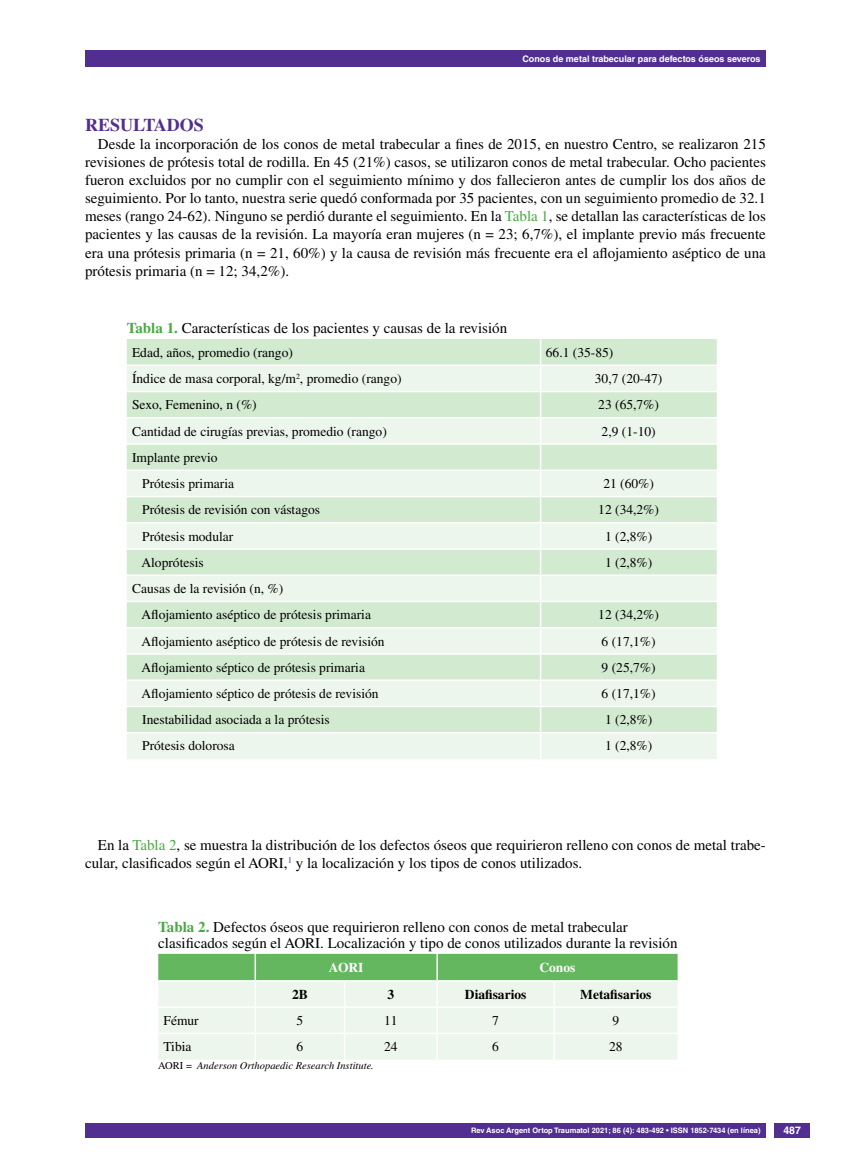
<style>
.page{position:relative;width:851px;height:1170px;background:#fff}
.page>*{position:absolute;margin:0;border:0;box-sizing:border-box;transform-origin:0 0}
.t1{font:700 18px "Times LT Std";color:#522e91}
.t2{font:15px/18px "Times LT Std";color:#000}
.t3{font:13.5px/26.2px "Times LT Std";color:#000}
.t4{font:700 13.5px "Times LT Std";color:#000}
.t5{font:700 13.5px "Times LT Std";color:#fff}
.t6{font:italic 10.5px "Times LT Std";color:#000}
.t7{font:700 10.5px "Helvetica LT Std";color:#fff}
.t8{font:700 9px "Helvetica LT Std";color:#fff}
.t9{font:700 7.5px "Helvetica LT Std";color:#fff}
.s1{color:#49a942}
.s2{font-weight:700;color:#49a942}
.s3{font-style:normal}
</style>
<div class="page">
<div style="left:85px;top:50px;width:680px;height:17px;background:#522e91"></div>
<div style="left:85px;top:1123px;width:680px;height:14px;background:#522e91"></div>
<div style="left:774px;top:1123px;width:35px;height:14px;background:#522e91"></div>
<div style="left:127px;top:339px;width:589px;height:25px;background:#d2ead0"></div>
<svg style="left:127px;top:366px;width:589px;height:393px;background:#e0f0df"></svg>
<hr style="left:539px;top:339px;width:2px;height:25px;background:#fff">
<hr style="left:539px;top:366px;width:2px;height:25px;background:#fff">
<hr style="left:127px;top:391px;width:413px;height:1px;background:#fff">
<hr style="left:540px;top:391px;width:176px;height:1px;background:#fff">
<hr style="left:539px;top:392px;width:2px;height:25px;background:#fff">
<hr style="left:127px;top:417px;width:413px;height:1px;background:#fff">
<hr style="left:540px;top:417px;width:176px;height:1px;background:#fff">
<hr style="left:539px;top:418px;width:2px;height:25px;background:#fff">
<hr style="left:127px;top:443px;width:413px;height:2px;background:#fff">
<hr style="left:540px;top:443px;width:176px;height:2px;background:#fff">
<hr style="left:539px;top:445px;width:2px;height:24px;background:#fff">
<hr style="left:127px;top:469px;width:413px;height:2px;background:#fff">
<hr style="left:540px;top:469px;width:176px;height:2px;background:#fff">
<hr style="left:539px;top:471px;width:2px;height:24px;background:#fff">
<hr style="left:127px;top:495px;width:413px;height:2px;background:#fff">
<hr style="left:540px;top:495px;width:176px;height:2px;background:#fff">
<hr style="left:539px;top:497px;width:2px;height:25px;background:#fff">
<hr style="left:127px;top:522px;width:413px;height:1px;background:#fff">
<hr style="left:540px;top:522px;width:176px;height:1px;background:#fff">
<hr style="left:539px;top:523px;width:2px;height:25px;background:#fff">
<hr style="left:127px;top:548px;width:413px;height:1px;background:#fff">
<hr style="left:540px;top:548px;width:176px;height:1px;background:#fff">
<hr style="left:539px;top:549px;width:2px;height:25px;background:#fff">
<hr style="left:127px;top:574px;width:413px;height:2px;background:#fff">
<hr style="left:540px;top:574px;width:176px;height:2px;background:#fff">
<hr style="left:539px;top:576px;width:2px;height:24px;background:#fff">
<hr style="left:127px;top:600px;width:413px;height:2px;background:#fff">
<hr style="left:540px;top:600px;width:176px;height:2px;background:#fff">
<hr style="left:539px;top:602px;width:2px;height:25px;background:#fff">
<hr style="left:127px;top:627px;width:413px;height:1px;background:#fff">
<hr style="left:540px;top:627px;width:176px;height:1px;background:#fff">
<hr style="left:539px;top:628px;width:2px;height:25px;background:#fff">
<hr style="left:127px;top:653px;width:413px;height:1px;background:#fff">
<hr style="left:540px;top:653px;width:176px;height:1px;background:#fff">
<hr style="left:539px;top:654px;width:2px;height:25px;background:#fff">
<hr style="left:127px;top:679px;width:413px;height:2px;background:#fff">
<hr style="left:540px;top:679px;width:176px;height:2px;background:#fff">
<hr style="left:539px;top:681px;width:2px;height:24px;background:#fff">
<hr style="left:127px;top:705px;width:413px;height:2px;background:#fff">
<hr style="left:540px;top:705px;width:176px;height:2px;background:#fff">
<hr style="left:539px;top:707px;width:2px;height:25px;background:#fff">
<hr style="left:127px;top:732px;width:413px;height:1px;background:#fff">
<hr style="left:540px;top:732px;width:176px;height:1px;background:#fff">
<hr style="left:539px;top:733px;width:2px;height:26px;background:#fff">
<svg style="left:158px;top:953px;width:519px;height:106px;background:#cbe6c9"></svg>
<hr style="left:437px;top:1032px;width:117px;height:2px;background:#fff">
<hr style="left:436px;top:1034px;width:2px;height:25px;background:#fff">
<hr style="left:554px;top:1032px;width:123px;height:2px;background:#fff">
<hr style="left:553px;top:1034px;width:2px;height:25px;background:#fff">
<p class="t8" style="left:522px;top:53px;width:239px">Conos de metal trabecular para defectos óseos severos</p>
<p class="t1" style="left:85px;top:115px;width:117px">Resultados</p>
<p class="t2" style="left:85px;top:135px;width:682px;text-align:justify;text-indent:13px">Desde la incorporación de los conos de metal trabecular a fines de 2015, en nuestro Centro, se realizaron 215 revisiones de prótesis total de rodilla. En 45 (21%) casos, se utilizaron conos de metal trabecular. Ocho pacientes fueron excluidos por no cumplir con el seguimiento mínimo y dos fallecieron antes de cumplir los dos años de seguimiento. Por lo tanto, nuestra serie quedó conformada por 35 pacientes, con un seguimiento promedio de 32.1 meses (rango 24-62). Ninguno se perdió durante el seguimiento. En la <span class="s1">Tabla 1</span>, se detallan las características de los pacientes y las causas de la revisión. La mayoría eran mujeres (n = 23; 6,7%), el implante previo más frecuente era una prótesis primaria (n = 21, 60%) y la causa de revisión más frecuente era el aflojamiento aséptico de una prótesis primaria (n = 12; 34,2%).</p>
<p class="t2" style="left:127px;top:319px;width:382px"><span class="s2">Tabla 1.</span> Características de los pacientes y causas de la revisión</p>
<p class="t3" style="left:132px;top:339px;width:162px">Edad, años, promedio (rango)</p>
<p class="t3" style="left:545px;top:339px;width:69px">66.1 (35-85)</p>
<p class="t3" style="left:132px;top:365px;width:271px">Índice de masa corporal, kg/m<sup>2</sup>, promedio (rango)</p>
<p class="t3" style="left:594px;top:365px;width:69px">30,7 (20-47)</p>
<p class="t3" style="left:132px;top:391px;width:126px">Sexo, Femenino, n (%)</p>
<p class="t3" style="left:598px;top:391px;width:62px">23 (65,7%)</p>
<p class="t3" style="left:132px;top:418px;width:256px">Cantidad de cirugías previas, promedio (rango)</p>
<p class="t3" style="left:601px;top:418px;width:55px">2,9 (1-10)</p>
<p class="t3" style="left:142px;top:444px;width:93px;text-indent:-10px">Implante previo<br>Prótesis primaria</p>
<p class="t3" style="left:603px;top:470px;width:52px">21 (60%)</p>
<p class="t3" style="left:142px;top:496px;width:179px">Prótesis de revisión con vástagos</p>
<p class="t3" style="left:598px;top:496px;width:62px">12 (34,2%)</p>
<p class="t3" style="left:142px;top:522px;width:93px">Prótesis modular</p>
<p class="t3" style="left:605px;top:522px;width:49px">1 (2,8%)</p>
<p class="t3" style="left:141px;top:549px;width:64px">Aloprótesis</p>
<p class="t3" style="left:605px;top:549px;width:49px">1 (2,8%)</p>
<p class="t3" style="left:141px;top:575px;width:231px;text-indent:-9px">Causas de la revisión (n, %)<br>Aflojamiento aséptico de prótesis primaria</p>
<p class="t3" style="left:598px;top:601px;width:62px">12 (34,2%)</p>
<p class="t3" style="left:141px;top:627px;width:245px">Aflojamiento aséptico de prótesis de revisión</p>
<p class="t3" style="left:601px;top:627px;width:55px">6 (17,1%)</p>
<p class="t3" style="left:141px;top:654px;width:225px">Aflojamiento séptico de prótesis primaria</p>
<p class="t3" style="left:601px;top:654px;width:55px">9 (25,7%)</p>
<p class="t3" style="left:141px;top:680px;width:239px">Aflojamiento séptico de prótesis de revisión</p>
<p class="t3" style="left:601px;top:680px;width:55px">6 (17,1%)</p>
<p class="t3" style="left:142px;top:706px;width:189px">Inestabilidad asociada a la prótesis</p>
<p class="t3" style="left:605px;top:706px;width:49px">1 (2,8%)</p>
<p class="t3" style="left:142px;top:732px;width:94px">Prótesis dolorosa</p>
<p class="t3" style="left:605px;top:732px;width:49px">1 (2,8%)</p>
<p class="t2" style="left:85px;top:835px;width:682px;text-indent:13px">En la <span class="s1">Tabla 2</span>, se muestra la distribución de los defectos óseos que requirieron relleno con conos de metal trabe&shy;cular, clasificados según el AORI,<sup>1</sup> y la localización y los tipos de conos utilizados.</p>
<p class="t2" style="left:158px;top:919px;width:520px;line-height:15.5px"><span class="s2">Tabla 2.</span> Defectos óseos que requirieron relleno con conos de metal trabecular clasificados según el AORI. Localización y tipo de conos utilizados durante la revisión</p>
<p class="t5" style="left:329px;top:958px;width:11px">AOR</p>
<p class="t5" style="left:358px;top:958px;width:7px">I</p>
<p class="t5" style="left:539px;top:958px;width:38px">Conos</p>
<p class="t4" style="left:292px;top:985px;width:17px">2B</p>
<p class="t4" style="left:387px;top:985px;width:8px">3</p>
<p class="t4" style="left:465px;top:985px;width:63px">Diafisarios</p>
<p class="t4" style="left:580px;top:985px;width:73px">Metafisarios</p>
<p class="t3" style="left:163px;top:1007px;width:37px">Fémur</p>
<p class="t3" style="left:296px;top:1007px;width:8px">5</p>
<p class="t3" style="left:384px;top:1007px;width:15px">11</p>
<p class="t3" style="left:492px;top:1007px;width:8px">7</p>
<p class="t3" style="left:612px;top:1007px;width:8px">9</p>
<p class="t3" style="left:163px;top:1033px;width:30px">Tibia</p>
<p class="t3" style="left:296px;top:1033px;width:8px">6</p>
<p class="t3" style="left:384px;top:1033px;width:15px">24</p>
<p class="t3" style="left:492px;top:1033px;width:8px">6</p>
<p class="t3" style="left:609px;top:1033px;width:15px">28</p>
<p class="t6" style="left:158px;top:1059px;width:217px"><span class="s3">AORI =</span> Anderson Orthopaedic Research Institute.</p>
<p class="t9" style="left:471px;top:1125px;width:291px">Rev Asoc Argent Ortop Traumatol 2021; 86 (4): 483-492 • ISSN 1852-7434 (en línea)</p>
<p class="t7" style="left:783px;top:1124px;width:19px">487</p>
</div>
